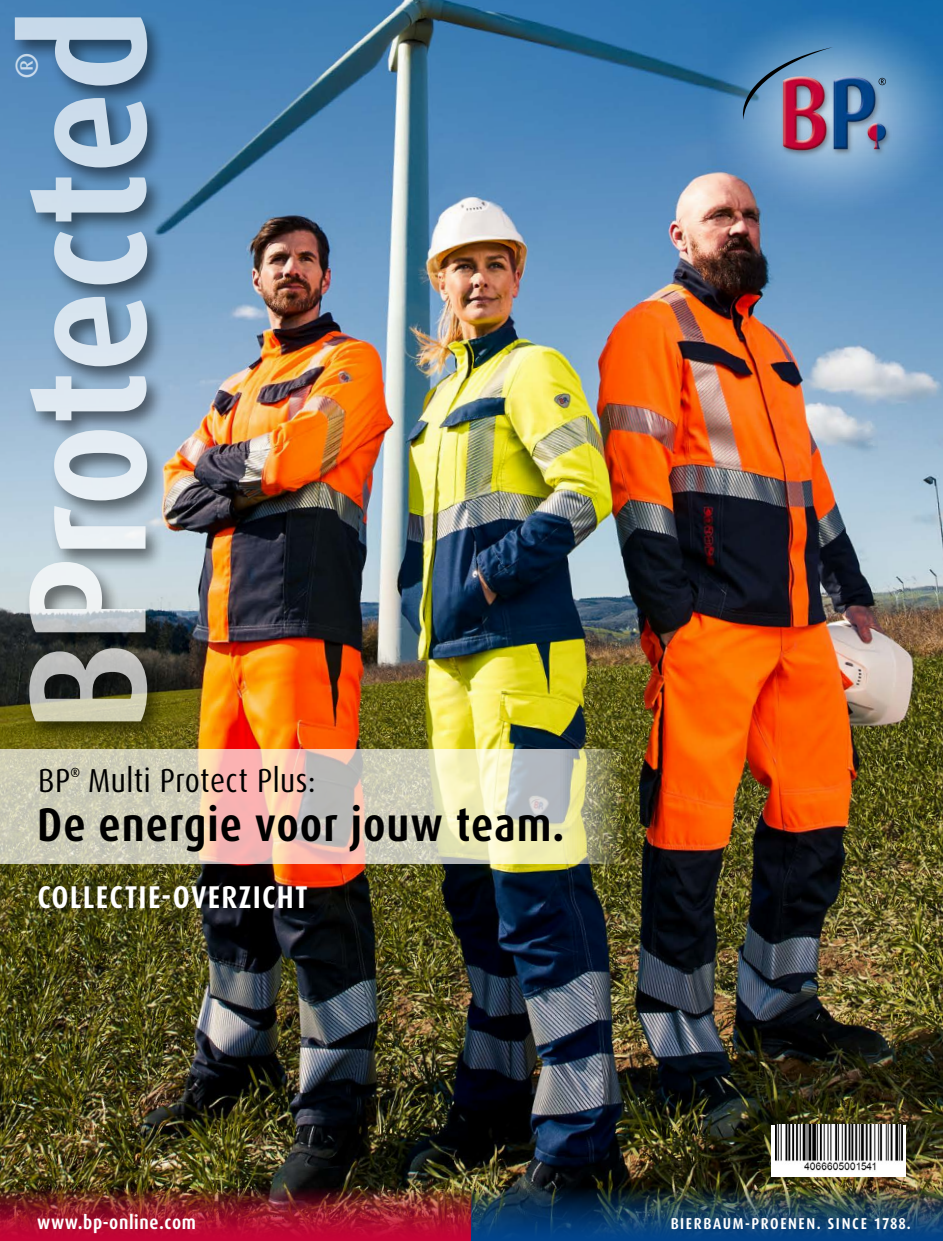
<style>
.page{position:relative;width:943px;height:1241px;background:#fff}
.page>*{position:absolute;margin:0;border:0;box-sizing:border-box;transform-origin:0 0}
.t1{font:700 condensed 166.42px "Dax OT";letter-spacing:-.005em;color:#fff;scale:1.05 1}
.t2{font:700 condensed 47.25px "Dax OT";letter-spacing:.02em;color:#000}
.t3{font:condensed 33.25px "Dax OT";letter-spacing:.015em;color:#000}
.t4{font:500 31.68px "Dax Pro";color:#fff;scale:1.04 1}
.t5{font:700 condensed 31.5px "Dax OT";letter-spacing:.04em;color:#fff}
.t6{font:700 condensed 19.25px "Dax OT";letter-spacing:.03em;color:#fff}
.t7{font:700 condensed 15.75px "Dax OT";letter-spacing:.1em;color:#fff}
.t8{font:700 condensed 13.3px "Dax OT";color:#000}
</style>
<div class="page">
<img style="left:0;top:0;width:943px;height:1186px">
<img style="left:0;top:1186px;width:471px;height:54px">
<img style="left:471px;top:1186px;width:472px;height:54px">
<div style="left:8px;top:14px;width:158px;height:729px;background:#000;opacity:.75"></div>
<img style="left:707px;top:0;width:236px;height:235px">
<svg style="left:878px;top:78px;width:8px;height:7px"></svg>
<img style="left:742px;top:47px;width:91px;height:73px">
<div style="left:37px;top:884px;width:278px;height:32px;background:#000;opacity:.5"></div>
<svg style="left:0;top:749px;width:620px;height:114px"></svg>
<div style="left:771px;top:1124px;width:134px;height:52px;background:#fff"></div>
<img style="left:775px;top:1124px;width:127px;height:47px">
<h1 class="t1" style="left:-19px;top:731px;width:690px;rotate:-90deg">BProtected</h1>
<h3 class="t4" style="left:6px;top:79px;width:27px;rotate:-90deg">®</h3>
<h3 class="t3" style="left:38px;top:759px;width:33px">BP</h3>
<p class="t8" style="left:70px;top:763px;width:11px">®</p>
<h3 class="t3" style="left:88px;top:759px;width:229px">Multi Protect Plus:</h3>
<h2 class="t2" style="left:37px;top:793px;width:528px">De energie voor jouw team.</h2>
<h3 class="t5" style="left:37px;top:876px;width:272px">COLLECTIE-OVERZICHT</h3>
<p class="t6" style="left:37px;top:1209px;width:160px">www.bp-online.com</p>
<p class="t7" style="left:670px;top:1212px;width:241px">BIERBAUM-PROENEN. SINCE 1788.</p>
</div>
